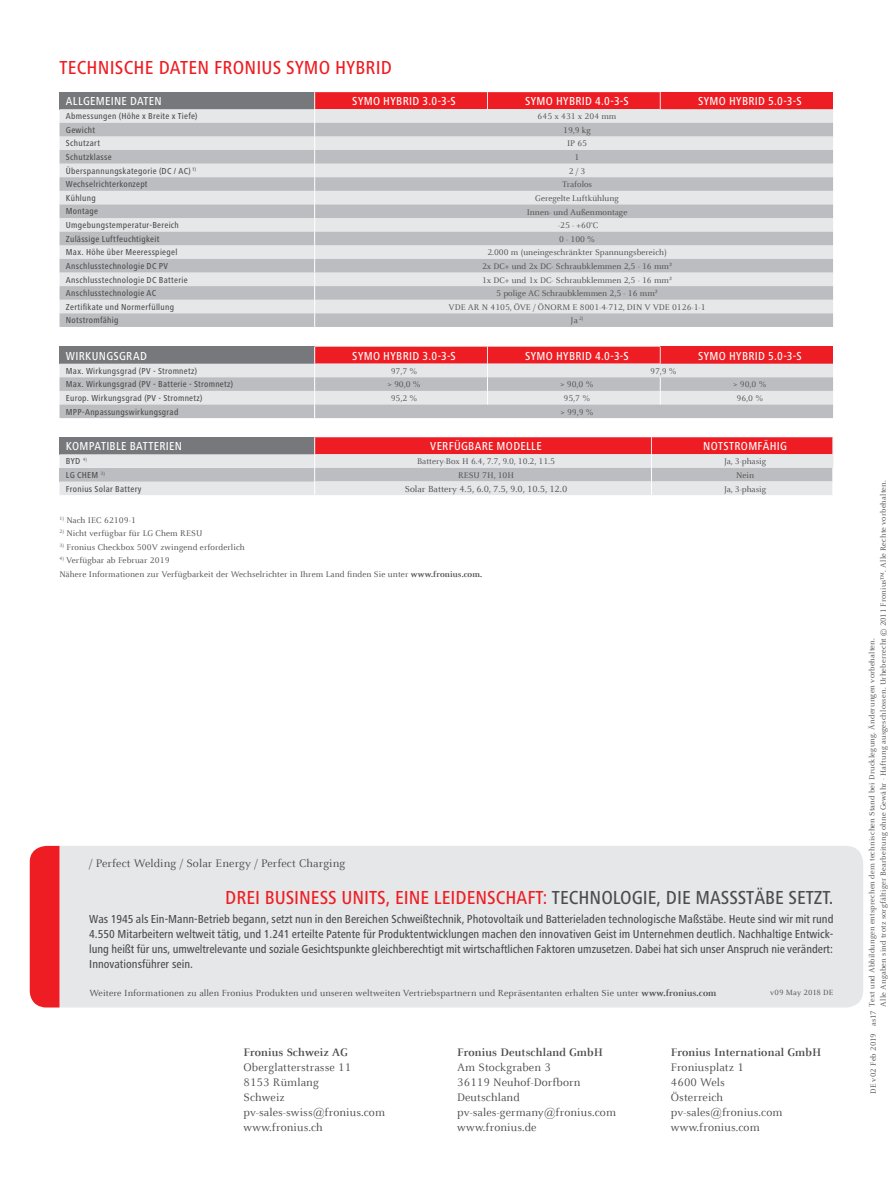
<style>
.page{position:relative;width:893px;height:1191px;background:#fff}
.page>*{position:absolute;margin:0;border:0;box-sizing:border-box;transform-origin:0 0}
.t1{font:500 condensed 19.5px "Frutiger Next LTW1 G";color:#ee1d23}
.t2{font:500 condensed 12px/15px "Frutiger Next LTW1 G";letter-spacing:-.005em;color:#4b4c4d;text-align:justify}
.t3{font:12px/15px "Celeste Offc Pro";letter-spacing:.01em;color:#4b4c4d}
.t4{font:500 condensed 12px "Frutiger Next LTW1 G";letter-spacing:.03em;color:#fff}
.t5{font:700 12px "Celeste Offc Pro";letter-spacing:.01em;color:#4b4c4d}
.t6{font:9.75px "Celeste Offc Pro";letter-spacing:.01em;color:#4b4c4d}
.t7{font:9px/13.5px "Celeste Offc Pro";color:#4b4c4d}
.t8{font:500 condensed 9px "Frutiger Next LTW1 G";letter-spacing:.03em;color:#4b4c4d}
.t9{font:8.25px/11.2px "Celeste Offc Pro";letter-spacing:.02em;color:#4b4c4d}
.s1{font-weight:700}
.s2{color:#4b4c4d}
</style>
<div class="page">
<div style="left:60px;top:846px;width:803px;height:161px;background:#e6e7e9"></div>
<div style="left:30px;top:846px;width:30px;height:161px;background:#ee1d23"></div>
<div style="left:660px;top:92px;width:173px;height:17px;background:#ee1d23"></div>
<svg style="left:661px;top:123px;width:172px;height:204px;background:#cfd0d3"></svg>
<svg style="left:60px;top:92px;width:601px;height:235px;background:#cfc8ca"></svg>
<svg style="left:60px;top:347px;width:773px;height:71px;background:#ceafb2"></svg>
<svg style="left:60px;top:437px;width:773px;height:58px;background:#d3abae"></svg>
<h1 class="t1" style="left:60px;top:56px;width:37px">technis</h1>
<h1 class="t1" style="left:124px;top:56px;width:57px">che Daten</h1>
<h1 class="t1" style="left:214px;top:56px;width:161px">Froni us Symo Hybrid</h1>
<h2 class="t4" style="left:66px;top:94px;width:8px">allgemeine</h2>
<h2 class="t4" style="left:130px;top:94px;width:7px">daten</h2>
<h2 class="t4" style="left:352px;top:94px;width:104px">sym o hybrid 3.0-3-s</h2>
<h2 class="t4" style="left:525px;top:94px;width:104px">symo hybrid 4.0-3-s</h2>
<h2 class="t4" style="left:698px;top:94px;width:104px">sym o hybrid 5.0-3-s</h2>
<p class="t8" style="left:66px;top:111px;width:133px">Abmessungen (Höhe x Breite x Tiefe)</p>
<p class="t7" style="left:538px;top:110px;width:80px">645 x 431 x 204 mm</p>
<p class="t8" style="left:66px;top:125px;width:31px">Gewicht</p>
<p class="t7" style="left:563px;top:123px;width:29px">19,9 kg</p>
<p class="t8" style="left:66px;top:138px;width:36px">Schutzart</p>
<p class="t7" style="left:567px;top:137px;width:22px">IP 65</p>
<p class="t8" style="left:66px;top:152px;width:47px">Schutzklasse</p>
<p class="t7" style="left:575px;top:150px;width:6px">1</p>
<p class="t8" style="left:66px;top:165px;width:132px">Überspannungskategorie (DC / AC) <sup>1)</sup></p>
<p class="t7" style="left:569px;top:164px;width:18px">2 / 3</p>
<p class="t8" style="left:66px;top:179px;width:83px">Wechselrichterkonzept</p>
<p class="t7" style="left:562px;top:178px;width:32px">Trafolos</p>
<p class="t8" style="left:66px;top:193px;width:31px">Kühlung</p>
<p class="t7" style="left:535px;top:191px;width:85px">Geregelte Luftkühlung</p>
<p class="t8" style="left:66px;top:206px;width:34px">Montage</p>
<p class="t7" style="left:527px;top:205px;width:102px">Innen- und Außenmontage</p>
<p class="t8" style="left:66px;top:220px;width:115px">Umgebungstemperatur-Bereich</p>
<p class="t7" style="left:558px;top:218px;width:41px">-25 - +60°C</p>
<p class="t8" style="left:66px;top:233px;width:95px">Zulässige Luftfeuchtigkeit</p>
<p class="t7" style="left:559px;top:232px;width:38px">0 - 100 %</p>
<p class="t8" style="left:66px;top:247px;width:113px">Max. Höhe über Meeresspiegel</p>
<p class="t7" style="left:487px;top:246px;width:181px">2.000 m (uneingeschränkter Spannungsbereich)</p>
<p class="t8" style="left:66px;top:261px;width:104px">Anschlusstechnologie DC PV</p>
<p class="t7" style="left:482px;top:259px;width:191px">2x DC+ und 2x DC- Schraubklemmen 2,5 - 16 mm²</p>
<p class="t8" style="left:66px;top:274px;width:123px">Anschlusstechnologie DC Batterie</p>
<p class="t7" style="left:482px;top:273px;width:191px">1x DC+ und 1x DC- Schraubklemmen 2,5 - 16 mm²</p>
<p class="t8" style="left:66px;top:288px;width:91px">Anschlusstechnologie AC</p>
<p class="t7" style="left:496px;top:286px;width:163px">5 polige AC Schraubklemmen 2,5 - 16 mm²</p>
<p class="t8" style="left:66px;top:301px;width:110px">Zertifikate und Normerfüllung</p>
<p class="t7" style="left:449px;top:300px;width:258px">VDE AR N 4105, ÖVE / ÖNORM E 8001-4-712, DIN V VDE 0126-1-1</p>
<p class="t8" style="left:66px;top:315px;width:54px">Notstromfähig</p>
<p class="t7" style="left:571px;top:314px;width:14px">Ja <sup>2)</sup></p>
<h2 class="t4" style="left:66px;top:349px;width:41px">Wirkungsgrad</h2>
<h2 class="t4" style="left:352px;top:349px;width:104px">sym o hybrid 3.0-3-s</h2>
<h2 class="t4" style="left:525px;top:349px;width:104px">symo hybrid 4.0-3-s</h2>
<h2 class="t4" style="left:698px;top:349px;width:104px">sym o hybrid 5.0-3-s</h2>
<p class="t8" style="left:66px;top:365px;width:133px">Max. Wirkungsgrad (PV - Stromnetz)</p>
<p class="t7" style="left:391px;top:364px;width:28px">97,7 %</p>
<p class="t7" style="left:650px;top:364px;width:28px">97,9 %</p>
<p class="t8" style="left:66px;top:379px;width:169px">Max. Wirkungsgrad (PV - Batterie - Stromnetz)</p>
<p class="t7" style="left:387px;top:378px;width:35px">&gt; 90,0 %</p>
<p class="t7" style="left:560px;top:378px;width:35px">&gt; 90,0 %</p>
<p class="t7" style="left:733px;top:378px;width:35px">&gt; 90,0 %</p>
<p class="t8" style="left:66px;top:393px;width:138px">Europ. Wirkungsgrad (PV - Stromnetz)</p>
<p class="t7" style="left:391px;top:391px;width:28px">95,2 %</p>
<p class="t7" style="left:563px;top:391px;width:28px">95,7 %</p>
<p class="t7" style="left:736px;top:391px;width:28px">96,0 %</p>
<p class="t8" style="left:66px;top:406px;width:114px">MPP-Anpassungswirkungsgrad</p>
<p class="t7" style="left:560px;top:405px;width:35px">&gt; 99,9 %</p>
<h2 class="t4" style="left:66px;top:439px;width:14px">KOmpati</h2>
<h2 class="t4" style="left:110px;top:439px;width:27px">ble Batterien</h2>
<h2 class="t4" style="left:430px;top:439px;width:14px">Verfüg</h2>
<h2 class="t4" style="left:468px;top:439px;width:14px">bare</h2>
<h2 class="t4" style="left:497px;top:439px;width:24px">Modelle</h2>
<h2 class="t4" style="left:703px;top:439px;width:22px">Notstr</h2>
<h2 class="t4" style="left:741px;top:439px;width:36px">omfähig</h2>
<p class="t8" style="left:66px;top:456px;width:23px">BYD <sup>4)</sup></p>
<p class="t7" style="left:417px;top:455px;width:139px">Battery-Box H 6.4, 7.7, 9.0, 10.2, 11.5</p>
<p class="t7" style="left:724px;top:455px;width:44px">Ja, 3-phasig</p>
<p class="t8" style="left:66px;top:470px;width:41px">LG CHEM <sup>3)</sup></p>
<p class="t7" style="left:458px;top:468px;width:58px">RESU 7H, 10H</p>
<p class="t7" style="left:736px;top:468px;width:19px">Nein</p>
<p class="t8" style="left:66px;top:483px;width:77px">Fronius Solar Battery</p>
<p class="t6" style="left:405px;top:483px;width:164px">Solar Battery 4.5, 6.0, 7.5, 9.0, 10.5, 12.0</p>
<p class="t7" style="left:724px;top:482px;width:44px">Ja, 3-phasig</p>
<p class="t7" style="left:60px;top:513px;width:78px"><sup>1)</sup> Nach IEC 62109-1</p>
<p class="t7" style="left:60px;top:526px;width:144px"><sup>2)</sup> Nicht verfügbar für LG Chem RESU</p>
<p class="t7" style="left:60px;top:540px;width:187px"><sup>3)</sup> Fronius Checkbox 500V zwingend erforderlich</p>
<p class="t7" style="left:60px;top:553px;width:424px"><sup>4)</sup> Verfügbar ab Februar 2019<br>Nähere Informationen zur Verfügbarkeit der Wechselrichter in Ihrem Land finden Sie unter <span class="s1">www.fronius.com.</span></p>
<h2 class="t3" style="left:89px;top:855px;width:258px">/ Perfect Welding / Solar Energy / Perfect Charging</h2>
<h1 class="t1" style="left:225px;top:886px;width:610px">DREI BUSINESS UNITS, EINE LEIDENSCHAFT: <span class="s2">TECHNOLOGIE, DIE MASSSTÄBE SETZT.</span></h1>
<p class="t2" style="left:89px;top:911px;width:746px">Was 1945 als Ein-Mann-Betrieb begann, setzt nun in den Bereichen Schweißtechnik, Photovoltaik und Batterieladen technologische Maßstäbe. Heute sind wir mit rund 4.550 Mitarbeitern weltweit tätig, und 1.241 erteilte Patente für Produktentwicklungen machen den innovativen Geist im Unternehmen deutlich. Nachhaltige Entwick&shy;lung heißt für uns, umweltrelevante und soziale Gesichtspunkte gleichberechtigt mit wirtschaftlichen Faktoren umzusetzen. Dabei hat sich unser Anspruch nie verändert:<br>Innovationsführer sein.</p>
<p class="t6" style="left:89px;top:987px;width:628px">Weitere Informationen zu allen Fronius Produkten und unseren weltweiten Vertriebspartnern und Repräsentanten erhalten Sie unter <span class="s1">www.fronius.com</span></p>
<p class="t9" style="left:770px;top:987px;width:65px">v09 May 2018 DE</p>
<h2 class="t5" style="left:243px;top:1045px;width:106px">Fronius Schweiz AG</h2>
<h2 class="t3" style="left:243px;top:1059px;width:143px">Oberglatterstrasse 11<br>8153 Rümlang<br>Schweiz pv-sales-swiss@fronius.com www.fronius.ch</h2>
<h2 class="t5" style="left:457px;top:1045px;width:147px">Fronius Deutschland GmbH</h2>
<h2 class="t3" style="left:457px;top:1059px;width:160px">Am Stockgraben 3<br>36119 Neuhof-Dorfborn<br>Deutschland pv-sales-germany@fronius.com www.fronius.de</h2>
<h2 class="t5" style="left:671px;top:1045px;width:152px">Fronius International GmbH</h2>
<h2 class="t3" style="left:671px;top:1059px;width:113px">Froniusplatz 1<br>4600 Wels<br>Österreich pv-sales@fronius.com www.fronius.com</h2>
<p class="t9" style="left:866px;top:1006px;width:528px;rotate:-90deg">Text und Abbildungen entsprechen dem technischen Stand bei Drucklegung. Änderungen vorbehalten.<br>Alle Angaben sind trotz sorgfältiger Bearbeitung ohne Gewähr - Haftung ausgeschlossen. Urheberrecht © 2011 Fronius™. Alle Rechte vorbehalten.</p>
<p class="t9" style="left:868px;top:1026px;width:17px;rotate:-90deg">as17</p>
<p class="t9" style="left:868px;top:1093px;width:62px;rotate:-90deg">DE v02 Feb 2019</p>
</div>
